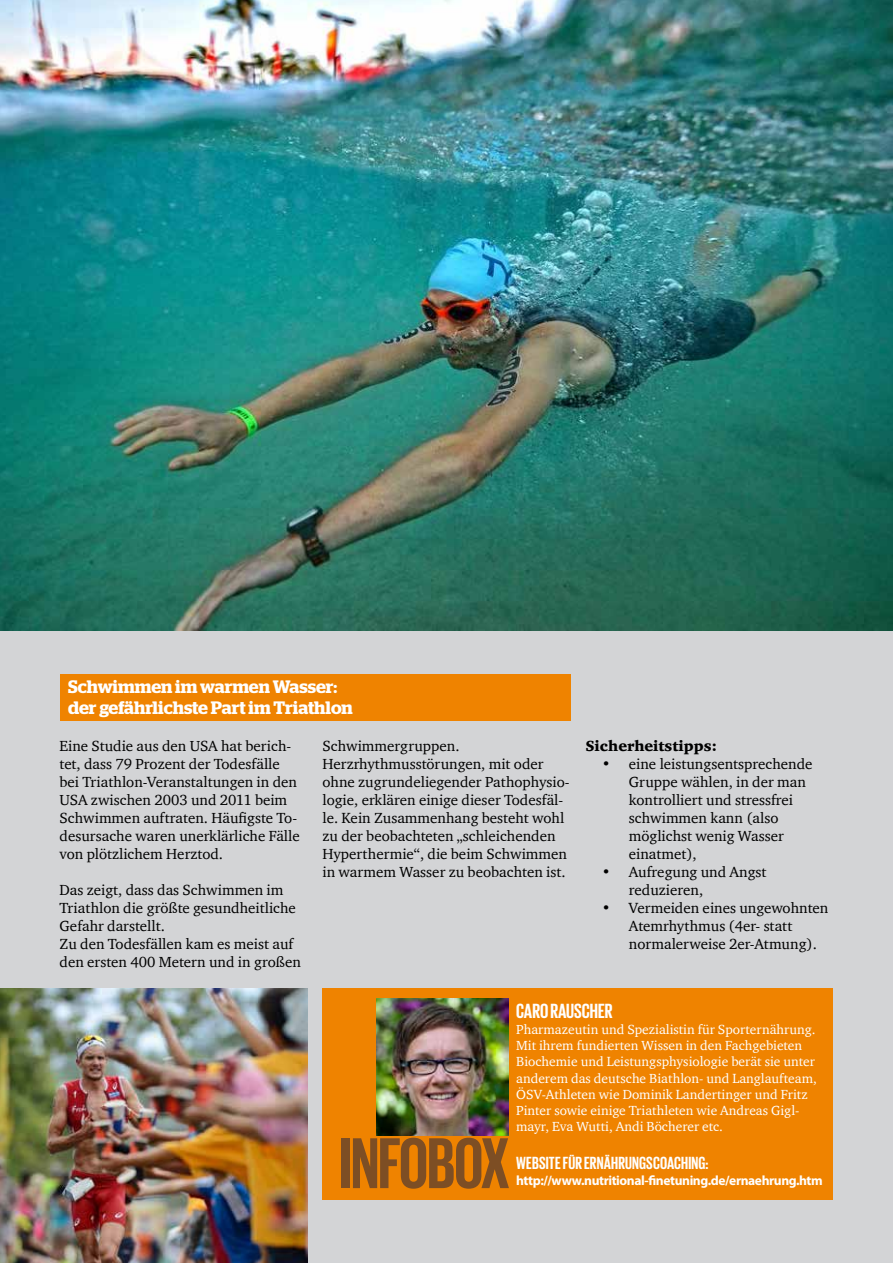
<style>
.page{position:relative;width:893px;height:1263px;background:#d3d4d6}
.page>*{position:absolute;margin:0;border:0;box-sizing:border-box;transform-origin:0 0}
.t1{font:700 73.5px "Giorgio Sans";letter-spacing:-.01em;color:#7d4e24}
.t2{font:700 21px "Giorgio Sans";color:#fff}
.t3{font:600 18px/21.6px "Stag";color:#fff}
.t4{font:700 18px "Giorgio Sans";letter-spacing:.01em;color:#fff}
.t5{font:15px/18px "Charter ITC";color:#000}
.t6{font:15px "Charter ITC Blac";color:#000}
.t7{font:13.5px/16.2px "Charter ITC";color:#fff}
.t8{font:700 13.5px "Myriad Pro";letter-spacing:-.03em;color:#fff}
</style>
<div class="page">
<div style="left:322px;top:988px;width:511px;height:211px;background:#ef8300"></div>
<img style="left:377px;top:999px;width:131px;height:137px">
<img style="left:0;top:0;width:893px;height:631px">
<div style="left:60px;top:674px;width:510px;height:47px;background:#ef8300"></div>
<img style="left:0;top:988px;width:308px;height:275px">
<p class="t3" style="left:68px;top:675px;width:286px">Schwimmen im warmen Wasser: der gefährlichste Part im Triathlon</p>
<p class="t5" style="left:60px;top:736px;width:242px">Eine Studie aus den USA hat berich&shy;tet, dass 79 Prozent der Todesfälle bei Triathlon-Veranstaltungen in den USA zwischen 2003 und 2011 beim Schwimmen auftraten. Häufigste To&shy;desursache waren unerklärliche Fälle von plötzlichem Herztod.</p>
<p class="t5" style="left:60px;top:880px;width:243px">Das zeigt, dass das Schwimmen im<br>Triathlon die größte gesundheitliche<br>Gefahr darstellt.<br>Zu den Todesfällen kam es meist auf den ersten 400 Metern und in großen</p>
<p class="t5" style="left:322px;top:736px;width:249px">Schwimmergruppen.<br>Herzrhythmusstörungen, mit oder ohne zugrundeliegender Pathophysio&shy;logie, erklären einige dieser Todesfäl&shy;le. Kein Zusammenhang besteht wohl zu der beobachteten „schleichenden Hyperthermie“, die beim Schwimmen in warmem Wasser zu beobachten ist.</p>
<p class="t6" style="left:585px;top:737px;width:134px">Sicherheitstipps:</p>
<p class="t5" style="left:629px;top:755px;width:185px;text-indent:-27px">• eine leistungsentsprechende<br>Gruppe wählen, in der man kontrolliert und stressfrei schwimmen kann (also möglichst wenig Wasser einatmet),</p>
<p class="t5" style="left:629px;top:863px;width:139px;text-indent:-27px">• Aufregung und Angst reduzieren,</p>
<p class="t5" style="left:629px;top:899px;width:201px;text-indent:-27px">• Vermeiden eines ungewohnten<br>Atemrhythmus (4er- statt normalerweise 2er-Atmung).</p>
<h2 class="t2" style="left:516px;top:1000px;width:98px">CARO RAUSCHER</h2>
<p class="t7" style="left:516px;top:1021px;width:302px">Pharmazeutin und Spezialistin für Sporternährung.<br>Mit ihrem fundierten Wissen in den Fachgebieten Biochemie und Leistungsphysiologie berät sie unter anderem das deutsche Biathlon- und Langlaufteam, ÖSV-Athleten wie Dominik Landertinger und Fritz Pinter sowie einige Triathleten wie Andreas Gigl&shy;mayr, Eva Wutti, Andi Böcherer etc.</p>
<p class="t4" style="left:516px;top:1154px;width:194px">WEBSITE FÜR ERNÄHRUNGSCOACHING:</p>
<p class="t8" style="left:516px;top:1172px;width:308px">http://www.nutritional-finetuning.de/ernaehrung.htm</p>
<h1 class="t1" style="left:340px;top:1126px;width:172px">INFOBOX</h1>
</div>
